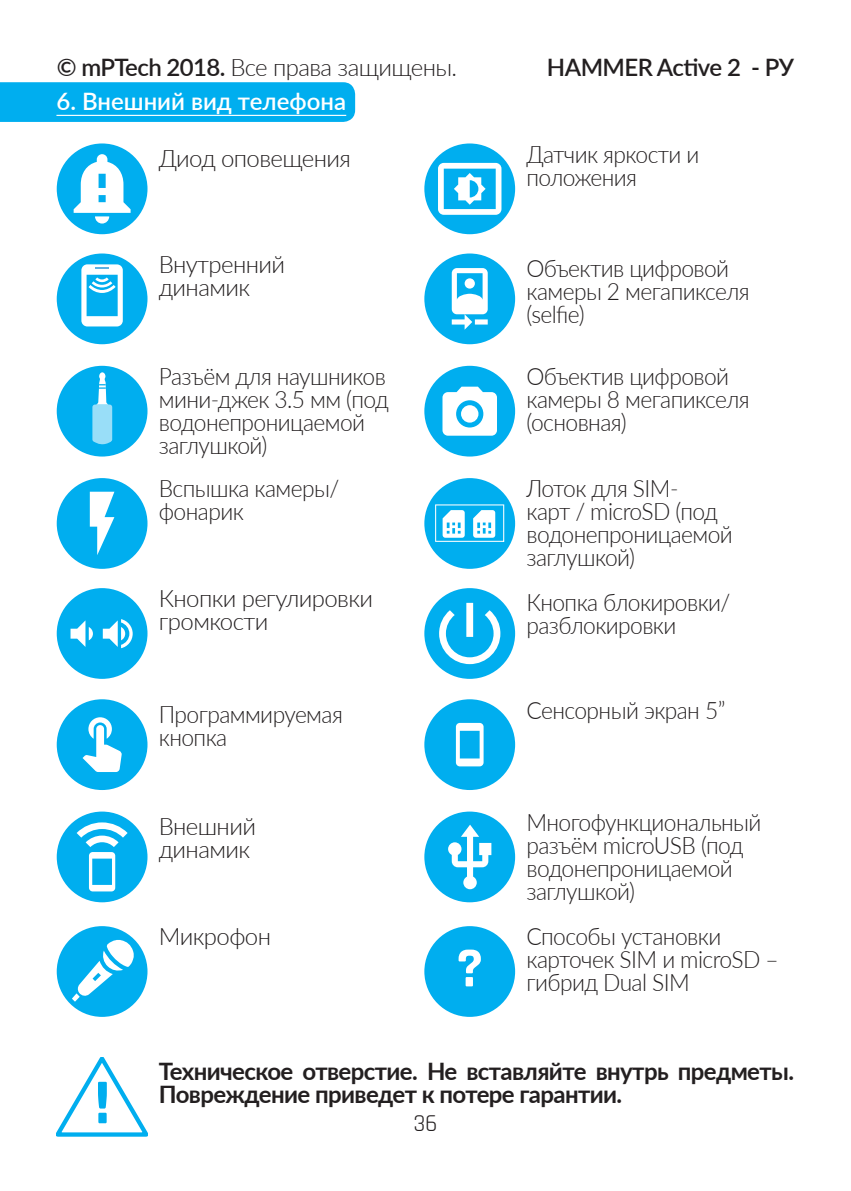
<style>
.page{position:relative;width:851px;height:1191px;background:#fff}
.page>*{position:absolute;margin:0;border:0;box-sizing:border-box;transform-origin:0 0}
.t1{font:700 64.4px "Rajdhani";color:#00aeef}
.t2{font:700 57.2px "Rajdhani";color:#fff}
.t3{font:300 24px/22.8px "Lato";letter-spacing:-.025em;color:#231f20;scale:.95 1}
.t4{font:300 24px/22.8px "Lato";letter-spacing:-.025em;color:#231f20}
.t5{font:700 24px/22.8px "Lato";letter-spacing:-.025em;color:#231f20}
.t6{font:600 24px "Lato";color:#fff}
.t7{font:600 24px "Lato";letter-spacing:-.025em;color:#231f20}
.t8{font:24px "Rajdhani";color:#231f20}
.s1{font-weight:600}
</style>
<div class="page">
<svg style="left:0;top:82px;width:355px;height:40px;background:#03afef"></svg>
<hr style="left:56px;top:115px;width:290px;height:1px;background:#fff">
<div style="left:57px;top:143px;width:90px;height:91px;background:#00aeef;border-radius:50%"></div>
<svg style="left:74px;top:154px;width:57px;height:69px"></svg>
<div style="left:57px;top:253px;width:90px;height:91px;background:#00aeef;border-radius:50%"></div>
<svg style="left:81px;top:264px;width:42px;height:62px"></svg>
<div style="left:57px;top:366px;width:90px;height:90px;background:#00aeef;border-radius:50%"></div>
<svg style="left:92px;top:372px;width:20px;height:72px"></svg>
<div style="left:424px;top:143px;width:91px;height:91px;background:#00aeef;border-radius:50%"></div>
<svg style="left:438px;top:163px;width:63px;height:52px"></svg>
<div style="left:424px;top:253px;width:91px;height:91px;background:#00aeef;border-radius:50%"></div>
<svg style="left:451px;top:268px;width:36px;height:62px"></svg>
<div style="left:424px;top:366px;width:91px;height:90px;background:#00aeef;border-radius:50%"></div>
<svg style="left:442px;top:387px;width:55px;height:49px"></svg>
<div style="left:57px;top:478px;width:90px;height:91px;background:#00aeef;border-radius:50%"></div>
<svg style="left:90px;top:492px;width:24px;height:63px"></svg>
<div style="left:57px;top:588px;width:90px;height:91px;background:#00aeef;border-radius:50%"></div>
<svg style="left:70px;top:620px;width:23px;height:27px"></svg>
<svg style="left:103px;top:619px;width:30px;height:29px"></svg>
<div style="left:57px;top:699px;width:90px;height:91px;background:#00aeef;border-radius:50%"></div>
<svg style="left:82px;top:717px;width:40px;height:55px"></svg>
<div style="left:57px;top:811px;width:90px;height:91px;background:#00aeef;border-radius:50%"></div>
<svg style="left:77px;top:822px;width:51px;height:69px"></svg>
<div style="left:57px;top:926px;width:90px;height:91px;background:#00aeef;border-radius:50%"></div>
<svg style="left:72px;top:993px;width:8px;height:8px"></svg>
<svg style="left:77px;top:940px;width:57px;height:56px"></svg>
<div style="left:424px;top:478px;width:91px;height:91px;background:#00aeef;border-radius:50%"></div>
<svg style="left:435px;top:504px;width:69px;height:38px"></svg>
<div style="left:424px;top:588px;width:91px;height:91px;background:#00aeef;border-radius:50%"></div>
<svg style="left:439px;top:603px;width:61px;height:61px"></svg>
<div style="left:424px;top:699px;width:91px;height:91px;background:#00aeef;border-radius:50%"></div>
<svg style="left:456px;top:723px;width:27px;height:43px"></svg>
<div style="left:424px;top:811px;width:91px;height:91px;background:#00aeef;border-radius:50%"></div>
<svg style="left:448px;top:824px;width:43px;height:65px"></svg>
<div style="left:424px;top:926px;width:91px;height:91px;background:#00aeef;border-radius:50%"></div>
<svg style="left:57px;top:1057px;width:90px;height:79px"></svg>
<p class="t4" style="left:57px;top:55px;width:402px"><span class="s1">© mPTech 2018.</span> Все права защищены.</p>
<p class="t7" style="left:547px;top:50px;width:249px">HAMMER Active 2 - РУ</p>
<p class="t6" style="left:56px;top:84px;width:291px">6. Внешний вид телефона</p>
<p class="t4" style="left:159px;top:146px;width:193px">Диод оповещения</p>
<p class="t3" style="left:526px;top:142px;width:183px">Датчик яркости и положения</p>
<h1 class="t1" style="left:95px;top:1063px;width:17px">!</h1>
<p class="t4" style="left:159px;top:252px;width:128px">Внутренний динамик</p>
<p class="t3" style="left:159px;top:364px;width:243px">Разъём для наушников мини-джек 3.5 мм (под водонепроницаемой заглушкой)</p>
<p class="t3" style="left:159px;top:476px;width:191px">Вспышка камеры/ фонарик</p>
<p class="t4" style="left:159px;top:586px;width:216px">Кнопки регулировки громкости</p>
<p class="t3" style="left:159px;top:701px;width:195px">Программируемая кнопка</p>
<p class="t4" style="left:159px;top:814px;width:99px">Внешний динамик</p>
<p class="t4" style="left:159px;top:924px;width:114px">Микрофон</p>
<h2 class="t2" style="left:456px;top:933px;width:28px">?</h2>
<p class="t3" style="left:526px;top:256px;width:236px">Объектив цифровой камеры 2 мегапикселя (selfie)</p>
<p class="t3" style="left:526px;top:364px;width:236px">Объектив цифровой камеры 8 мегапикселя (основная)</p>
<p class="t3" style="left:526px;top:476px;width:218px">Лоток для SIM-<br>карт / microSD (под водонепроницаемой заглушкой)</p>
<p class="t3" style="left:526px;top:590px;width:216px">Кнопка блокировки/ разблокировки</p>
<p class="t3" style="left:526px;top:697px;width:211px">Сенсорный экран 5”</p>
<p class="t3" style="left:526px;top:810px;width:249px">Многофункциональный разъём microUSB (под водонепроницаемой заглушкой)</p>
<p class="t3" style="left:526px;top:924px;width:267px">Способы установки карточек SIM и microSD –</p>
<p class="t3" style="left:526px;top:970px;width:173px">гибрид Dual SIM</p>
<p class="t5" style="left:159px;top:1058px;width:636px">Техническое отверстие. Не вставляйте внутрь предметы.<br>Повреждение приведет к потере гарантии.</p>
<p class="t8" style="left:413px;top:1110px;width:25px">36</p>
</div>
